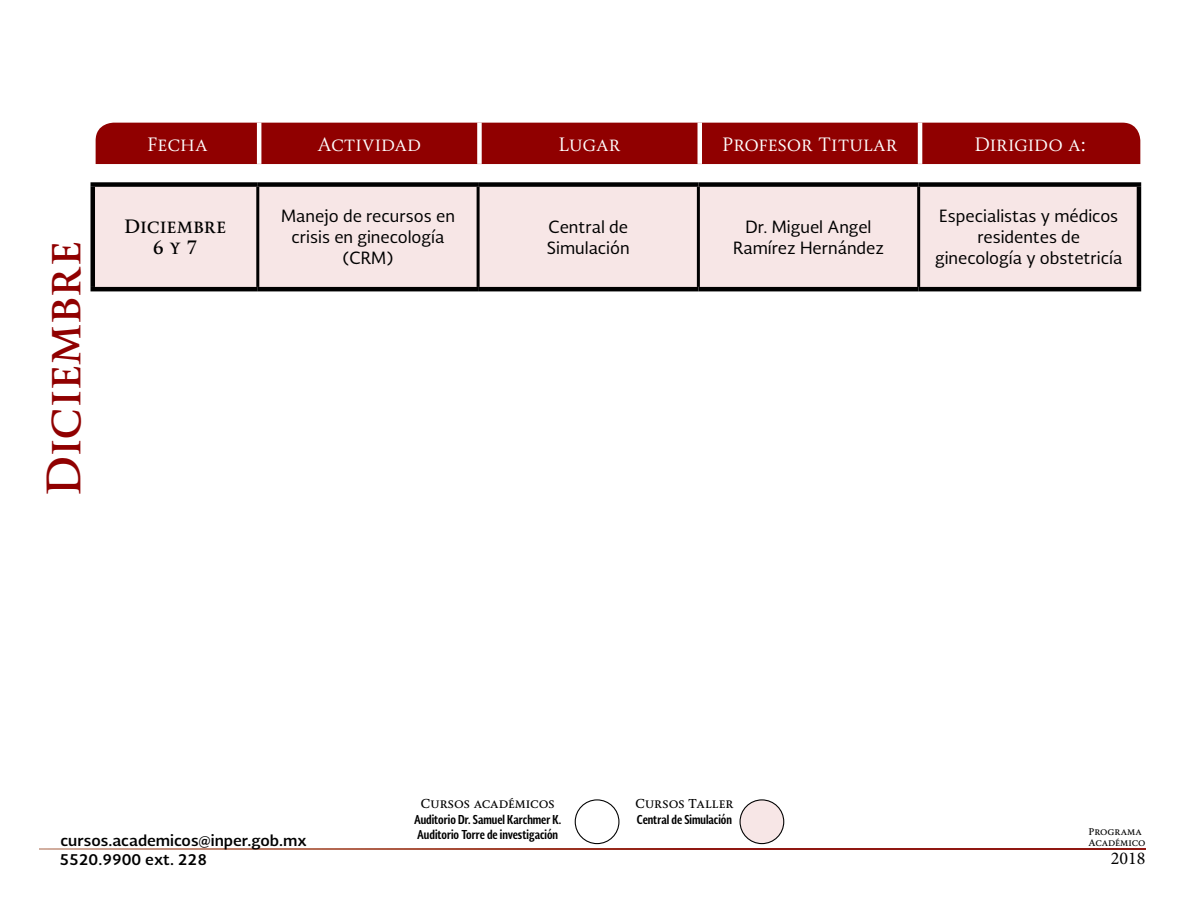
<style>
.page{position:relative;width:1188px;height:918px;background:#fff}
.page>*{position:absolute;margin:0;border:0;box-sizing:border-box;transform-origin:0 0}
.t1{font:700 45px "Soberana Titular";color:#900000}
.t2{font:18px "Soberana Titular";color:#fff}
.t3{font:700 18px/21px "Soberana Titular";color:#000;text-align:center}
.t4{font:18px "Minion Pro";color:#000}
.t5{font:16.5px/21px "Soberana Sans";color:#000;text-align:center}
.t6{font:700 15px/18.9px "Soberana Sans";color:#000}
.t7{font:700 12px/15.3px "Soberana Sans Condensed";color:#000}
.t8{font:700 12px "Soberana Titular";color:#000}
.t9{font:700 9px/10.8px "Soberana Titular";color:#000}
</style>
<div class="page">
<svg style="left:40px;top:849px;width:1105px;height:1px"></svg>
<div style="left:575px;top:799px;width:44px;height:45px;border:1px solid #000;border-radius:50%"></div>
<div style="left:740px;top:800px;width:44px;height:44px;background:#f7e6e6;border-radius:50%"></div>
<div style="left:740px;top:799px;width:44px;height:45px;border:1px solid #000;border-radius:50%"></div>
<div style="left:96px;top:123px;width:1044px;height:41px;background:#900000"></div>
<hr style="left:257px;top:123px;width:4px;height:41px;background:#fff">
<div style="left:477px;top:123px;width:5px;height:41px;background:#fff"></div>
<hr style="left:698px;top:123px;width:4px;height:41px;background:#fff">
<hr style="left:918px;top:123px;width:4px;height:41px;background:#fff">
<div style="left:95px;top:187px;width:1042px;height:100px;background:#f7e6e6"></div>
<hr style="left:91px;top:287px;width:167px;height:4px;background:#000">
<hr style="left:258px;top:287px;width:220px;height:4px;background:#000">
<hr style="left:478px;top:287px;width:220px;height:4px;background:#000">
<hr style="left:698px;top:287px;width:221px;height:4px;background:#000">
<hr style="left:919px;top:287px;width:222px;height:4px;background:#000">
<div style="left:91px;top:182px;width:167px;height:5px;background:#000"></div>
<hr style="left:91px;top:187px;width:4px;height:100px;background:#000">
<div style="left:258px;top:182px;width:220px;height:5px;background:#000"></div>
<div style="left:478px;top:182px;width:220px;height:5px;background:#000"></div>
<div style="left:698px;top:182px;width:221px;height:5px;background:#000"></div>
<div style="left:919px;top:182px;width:222px;height:5px;background:#000"></div>
<hr style="left:1137px;top:187px;width:4px;height:100px;background:#000">
<hr style="left:477px;top:187px;width:3px;height:100px;background:#000">
<hr style="left:697px;top:187px;width:3px;height:100px;background:#000">
<hr style="left:917px;top:187px;width:3px;height:100px;background:#000">
<hr style="left:256px;top:187px;width:3px;height:100px;background:#000">
<h1 class="t1" style="left:36px;top:496px;width:257px;rotate:-90deg">Diciembre</h1>
<p class="t2" style="left:147px;top:133px;width:62px">Fecha</p>
<p class="t2" style="left:317px;top:133px;width:105px">Actividad</p>
<p class="t2" style="left:559px;top:133px;width:63px">Lugar</p>
<p class="t2" style="left:722px;top:133px;width:177px">Profesor Titular</p>
<p class="t2" style="left:974px;top:133px;width:113px">Dirigido a:</p>
<p class="t3" style="left:124px;top:216px;width:104px">Diciembre<br>6 y 7</p>
<p class="t5" style="left:281px;top:205px;width:175px">Manejo de recursos en crisis en ginecología (CRM)</p>
<p class="t5" style="left:547px;top:216px;width:84px;text-align:left">Central de<br>Simulación</p>
<p class="t5" style="left:733px;top:216px;width:152px">Dr. Miguel Angel<br>Ramírez Hernández</p>
<p class="t5" style="left:935px;top:205px;width:189px">Especialistas y médicos residentes de ginecología y obstetricía</p>
<p class="t6" style="left:59px;top:831px;width:249px">cursos.academicos@inper.gob.mx<br>5520.9900 ext. 228</p>
<p class="t8" style="left:421px;top:796px;width:136px">Cursos académicos</p>
<p class="t7" style="left:414px;top:811px;width:149px">Auditorio Dr. Samuel Karchmer K.<br>Auditorio Torre de investigación</p>
<p class="t8" style="left:635px;top:796px;width:100px">Cursos Taller</p>
<p class="t7" style="left:637px;top:811px;width:97px">Central de Simulación</p>
<p class="t9" style="left:1089px;top:826px;width:58px">Programa<br>Académico</p>
<p class="t4" style="left:1111px;top:846px;width:36px">2018</p>
</div>
